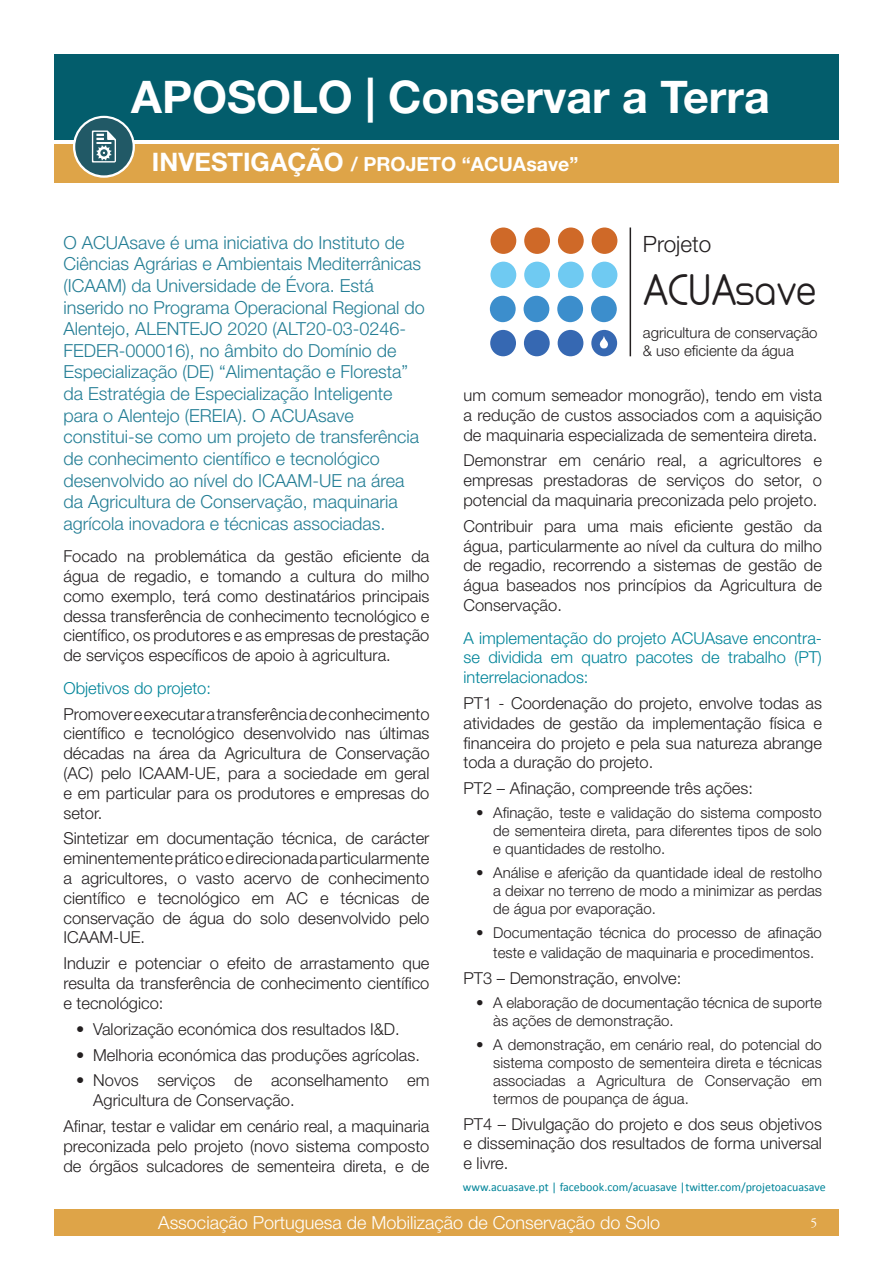
<style>
.page{position:relative;width:893px;height:1263px;background:#fff}
.page>*{position:absolute;margin:0;border:0;box-sizing:border-box;transform-origin:0 0}
.t1{font:49.5px "MAXWELLREGULAR";color:#231f20}
.t2{font:700 45px "Helvetica Neue LT Std";color:#fff}
.t3{font:300 22.5px "Helvetica Neue LT Std";color:#231f20}
.t4{font:700 19.5px "Helvetica Neue LT Std";color:#fff}
.t5{font:300 18px/21.6px "Helvetica Neue LT Std";color:#247e95}
.t6{font:300 18px "Helvetica Neue LT Std";color:#fff}
.t7{font:300 16.5px/19.8px "Helvetica Neue LT Std";color:#231f20;text-align:justify}
.t8{font:300 16.5px/19.8px "Helvetica Neue LT Std";color:#008499;text-align:justify}
.t9{font:300 15px/18px "Helvetica Neue LT Std";color:#231f20;text-align:justify}
.t10{font:13.5px "Adobe Garamond Pro";color:#fff}
.t11{font:12px "Calibri";color:#008499}
.s1{font-size:25.5px}
</style>
<div class="page">
<div style="left:54px;top:1209px;width:785px;height:26px;background:#dea448"></div>
<div style="left:54px;top:145px;width:785px;height:38px;background:#dea448"></div>
<div style="left:54px;top:54px;width:785px;height:86px;background:#035d6c"></div>
<svg style="left:73px;top:116px;width:62px;height:62px"></svg>
<svg style="left:75px;top:118px;width:58px;height:57px;background:#557d81"></svg>
<div style="left:490px;top:227px;width:26px;height:27px;background:#cf6928;border-radius:50%"></div>
<div style="left:524px;top:227px;width:26px;height:27px;background:#cf6928;border-radius:50%"></div>
<div style="left:558px;top:227px;width:26px;height:27px;background:#cf6928;border-radius:50%"></div>
<div style="left:592px;top:227px;width:25px;height:27px;background:#cf6928;border-radius:50%"></div>
<div style="left:490px;top:262px;width:26px;height:26px;background:#6fcaf2;border-radius:50%"></div>
<div style="left:524px;top:262px;width:26px;height:26px;background:#6fcaf2;border-radius:50%"></div>
<div style="left:558px;top:262px;width:26px;height:26px;background:#6fcaf2;border-radius:50%"></div>
<div style="left:592px;top:262px;width:25px;height:26px;background:#6fcaf2;border-radius:50%"></div>
<div style="left:490px;top:296px;width:26px;height:26px;background:#3c8ecc;border-radius:50%"></div>
<div style="left:524px;top:296px;width:25px;height:26px;background:#3c8ecc;border-radius:50%"></div>
<div style="left:557px;top:296px;width:26px;height:26px;background:#3c8ecc;border-radius:50%"></div>
<div style="left:591px;top:296px;width:26px;height:26px;background:#3c8ecc;border-radius:50%"></div>
<div style="left:490px;top:330px;width:26px;height:26px;background:#3668b2;border-radius:50%"></div>
<div style="left:524px;top:330px;width:26px;height:26px;background:#3668b2;border-radius:50%"></div>
<div style="left:558px;top:330px;width:25px;height:26px;background:#3668b2;border-radius:50%"></div>
<div style="left:591px;top:330px;width:26px;height:26px;background:#3668b2;border-radius:50%"></div>
<svg style="left:600px;top:336px;width:8px;height:13px"></svg>
<hr style="left:630px;top:227px;width:1px;height:129px;background:#231f20">
<h2 class="t2" style="left:131px;top:69px;width:640px">APOSOLO | Conservar a Terra</h2>
<p class="t4" style="left:152px;top:152px;width:428px"><span class="s1">INVESTIGAÇÃO</span> / PROJETO “ACUAsave”</p>
<p class="t5" style="left:63px;top:231px;width:363px">O ACUAsave é uma iniciativa do Instituto de Ciências Agrárias e Ambientais Mediterrânicas (ICAAM) da Universidade de Évora. Está inserido no Programa Operacional Regional do Alentejo, ALENTEJO 2020 (ALT20-03-0246- FEDER-000016), no âmbito do Domínio de Especialização (DE) “Alimentação e Floresta” da Estratégia de Especialização Inteligente para o Alentejo (EREIA). O ACUAsave constitui-se como um projeto de transferência de conhecimento científico e tecnológico desenvolvido ao nível do ICAAM-UE na área da Agricultura de Conservação, maquinaria agrícola inovadora e técnicas associadas.</p>
<p class="t7" style="left:63px;top:546px;width:368px">Focado na problemática da gestão eficiente da água de regadio, e tomando a cultura do milho como exemplo, terá como destinatários principais dessa transferência de conhecimento tecnológico e científico, os produtores e as empresas de prestação de serviços específicos de apoio à agricultura.</p>
<p class="t8" style="left:63px;top:678px;width:149px">Objetivos do projeto:</p>
<p class="t7" style="left:63px;top:703px;width:368px">Promover e executar a transferência de conhecimento científico e tecnológico desenvolvido nas últimas décadas na área da Agricultura de Conservação (AC) pelo ICAAM-UE, para a sociedade em geral e em particular para os produtores e empresas do setor.</p>
<p class="t7" style="left:63px;top:828px;width:368px">Sintetizar em documentação técnica, de carácter eminentemente prático e direcionada particularmente a agricultores, o vasto acervo de conhecimento científico e tecnológico em AC e técnicas de conservação de água do solo desenvolvido pelo ICAAM-UE.</p>
<p class="t7" style="left:63px;top:953px;width:368px">Induzir e potenciar o efeito de arrastamento que resulta da transferência de conhecimento científico e tecnológico:</p>
<p class="t7" style="left:76px;top:1018px;width:325px">• Valorização económica dos resultados I&amp;D.</p>
<p class="t7" style="left:76px;top:1044px;width:345px">• Melhoria económica das produções agrícolas.</p>
<p class="t7" style="left:93px;top:1070px;width:338px;text-indent:-17px">• Novos serviços de aconselhamento em<br>Agricultura de Conservação.</p>
<p class="t7" style="left:63px;top:1116px;width:368px">Afinar, testar e validar em cenário real, a maquinaria preconizada pelo projeto (novo sistema composto de órgãos sulcadores de sementeira direta, e de</p>
<h3 class="t3" style="left:643px;top:230px;width:70px">Projeto</h3>
<h1 class="t1" style="left:643px;top:265px;width:174px">ACUAsave</h1>
<p class="t9" style="left:643px;top:324px;width:176px">agricultura de conservação &amp; uso eficiente da água</p>
<p class="t7" style="left:463px;top:385px;width:360px">um comum semeador monogrão), tendo em vista a redução de custos associados com a aquisição de maquinaria especializada de sementeira direta.</p>
<p class="t7" style="left:463px;top:450px;width:360px">Demonstrar em cenário real, a agricultores e empresas prestadoras de serviços do setor, o potencial da maquinaria preconizada pelo projeto.</p>
<p class="t7" style="left:463px;top:516px;width:360px">Contribuir para uma mais eficiente gestão da água, particularmente ao nível da cultura do milho de regadio, recorrendo a sistemas de gestão de água baseados nos princípios da Agricultura de Conservação.</p>
<p class="t8" style="left:463px;top:627px;width:360px">A implementação do projeto ACUAsave encontra&shy;se dividida em quatro pacotes de trabalho (PT) interrelacionados:</p>
<p class="t7" style="left:463px;top:693px;width:360px">PT1 - Coordenação do projeto, envolve todas as atividades de gestão da implementação física e financeira do projeto e pela sua natureza abrange toda a duração do projeto.</p>
<p class="t7" style="left:463px;top:778px;width:291px">PT2 – Afinação, compreende três ações:</p>
<p class="t9" style="left:493px;top:803px;width:330px;text-indent:-17px">• Afinação, teste e validação do sistema composto de sementeira direta, para diferentes tipos de solo e quantidades de restolho.</p>
<p class="t9" style="left:493px;top:863px;width:330px;text-indent:-17px">• Análise e aferição da quantidade ideal de restolho a deixar no terreno de modo a minimizar as perdas de água por evaporação.</p>
<p class="t9" style="left:493px;top:923px;width:330px;line-height:19.8px;text-indent:-17px">• Documentação técnica do processo de afinação teste e validação de maquinaria e procedimentos.</p>
<p class="t7" style="left:463px;top:968px;width:219px">PT3 – Demonstração, envolve:</p>
<p class="t9" style="left:493px;top:993px;width:330px;text-indent:-17px">• A elaboração de documentação técnica de suporte às ações de demonstração.</p>
<p class="t9" style="left:493px;top:1035px;width:330px;text-indent:-17px">• A demonstração, em cenário real, do potencial do sistema composto de sementeira direta e técnicas associadas a Agricultura de Conservação em termos de poupança de água.</p>
<p class="t7" style="left:463px;top:1113px;width:360px">PT4 – Divulgação do projeto e dos seus objetivos e disseminação dos resultados de forma universal e livre.</p>
<p class="t11" style="left:463px;top:1180px;width:364px">www.acuasave.pt | facebook.com/acuasave |twitter.com/projetoacuasave</p>
<p class="t6" style="left:158px;top:1211px;width:503px">Associação Portuguesa de Mobilização de Conservação do Solo</p>
<p class="t10" style="left:810px;top:1215px;width:8px">5</p>
</div>
